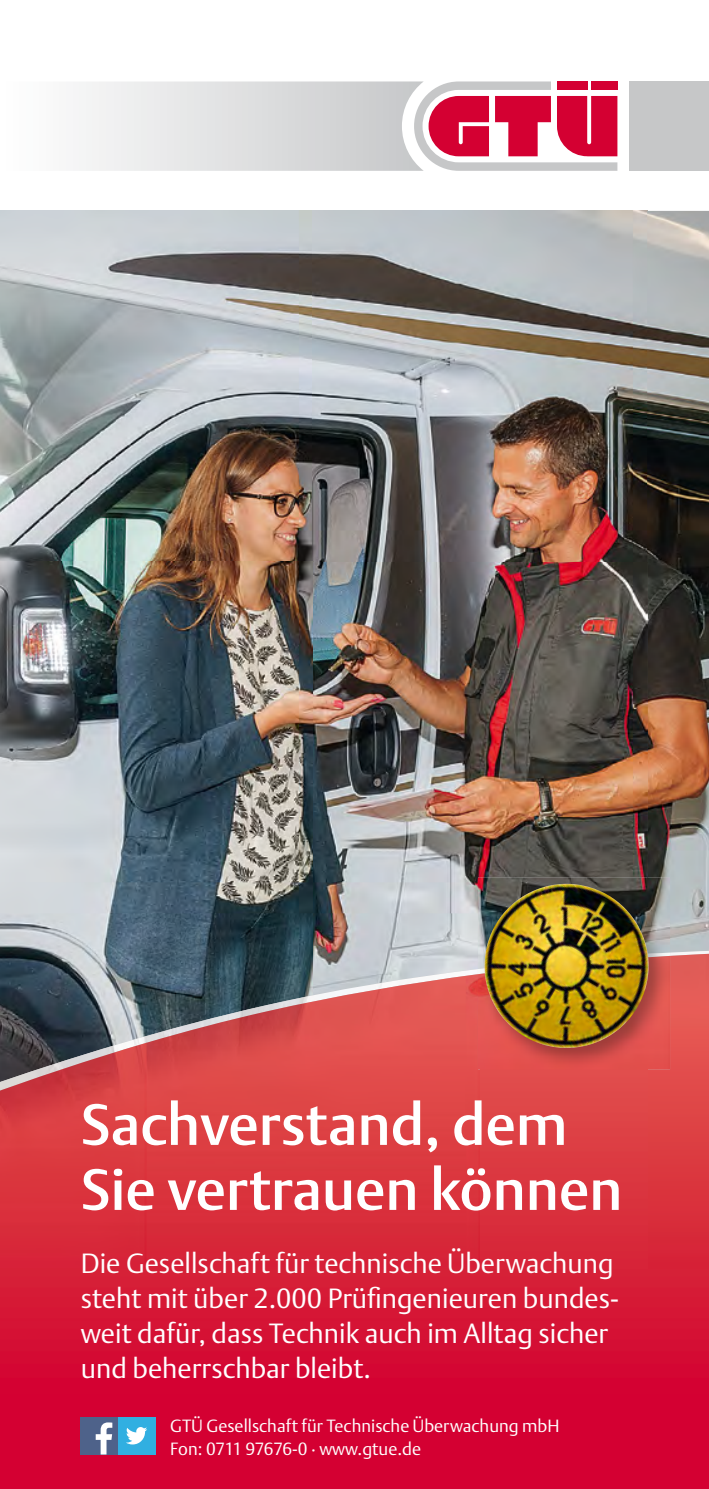
<style>
.page{position:relative;width:709px;height:1489px;background:#fff}
.page>*{position:absolute;margin:0;border:0;box-sizing:border-box;transform-origin:0 0}
.t1{font:57.5px/65px "DTL Argo T Medium";color:#fff}
.t2{font:27.5px/35px "DTL Argo T Light";color:#fff}
.t3{font:17.5px/22.5px "DTL Argo T Light";color:#fff}
</style>
<div class="page">
<img style="left:0;top:81px;width:708px;height:130px">
<img style="left:0;top:211px;width:647px;height:702px">
<img style="left:647px;top:211px;width:62px;height:1056px">
<img style="left:0;top:913px;width:313px;height:37px">
<img style="left:313px;top:913px;width:165px;height:37px">
<img style="left:0;top:950px;width:708px;height:147px">
<img style="left:0;top:1267px;width:709px;height:221px">
<img style="left:146px;top:974px;width:334px;height:293px">
<img style="left:0;top:1042px;width:146px;height:225px">
<img style="left:480px;top:1069px;width:168px;height:198px">
<img style="left:478px;top:877px;width:192px;height:75px">
<img style="left:478px;top:952px;width:192px;height:3px">
<img style="left:478px;top:955px;width:192px;height:114px">
<img style="left:485px;top:883px;width:81px;height:68px">
<div style="left:629px;top:81px;width:80px;height:90px;background:#c6c7c8"></div>
<svg style="left:1px;top:81px;width:616px;height:90px"></svg>
<div style="left:80px;top:1416px;width:38px;height:38px;background:#4e628a"></div>
<div style="left:118px;top:1416px;width:37px;height:38px;background:#31afe1"></div>
<svg style="left:126px;top:1427px;width:21px;height:17px"></svg>
<svg style="left:96px;top:1422px;width:16px;height:32px"></svg>
<img style="left:708px;top:238px;width:1px;height:429px">
<img style="left:708px;top:210px;width:1px;height:21px">
<svg style="left:708px;top:667px;width:1px;height:444px"></svg>
<h1 class="t1" style="left:81px;top:1091px;width:543px">Sachverstand, dem<br>Sie vertrauen können</h1>
<p class="t2" style="left:81px;top:1245px;width:539px">Die Gesellschaft für technische Überwachung steht mit über 2.000 Prüfingenieuren bundes&shy;weit dafür, dass Technik auch im Alltag sicher und beherrschbar bleibt.</p>
<p class="t3" style="left:170px;top:1414px;width:391px">GTÜ Gesellschaft für Technische Überwachung mbH<br>Fon: 0711 97676-0 · www.gtue.de</p>
</div>
